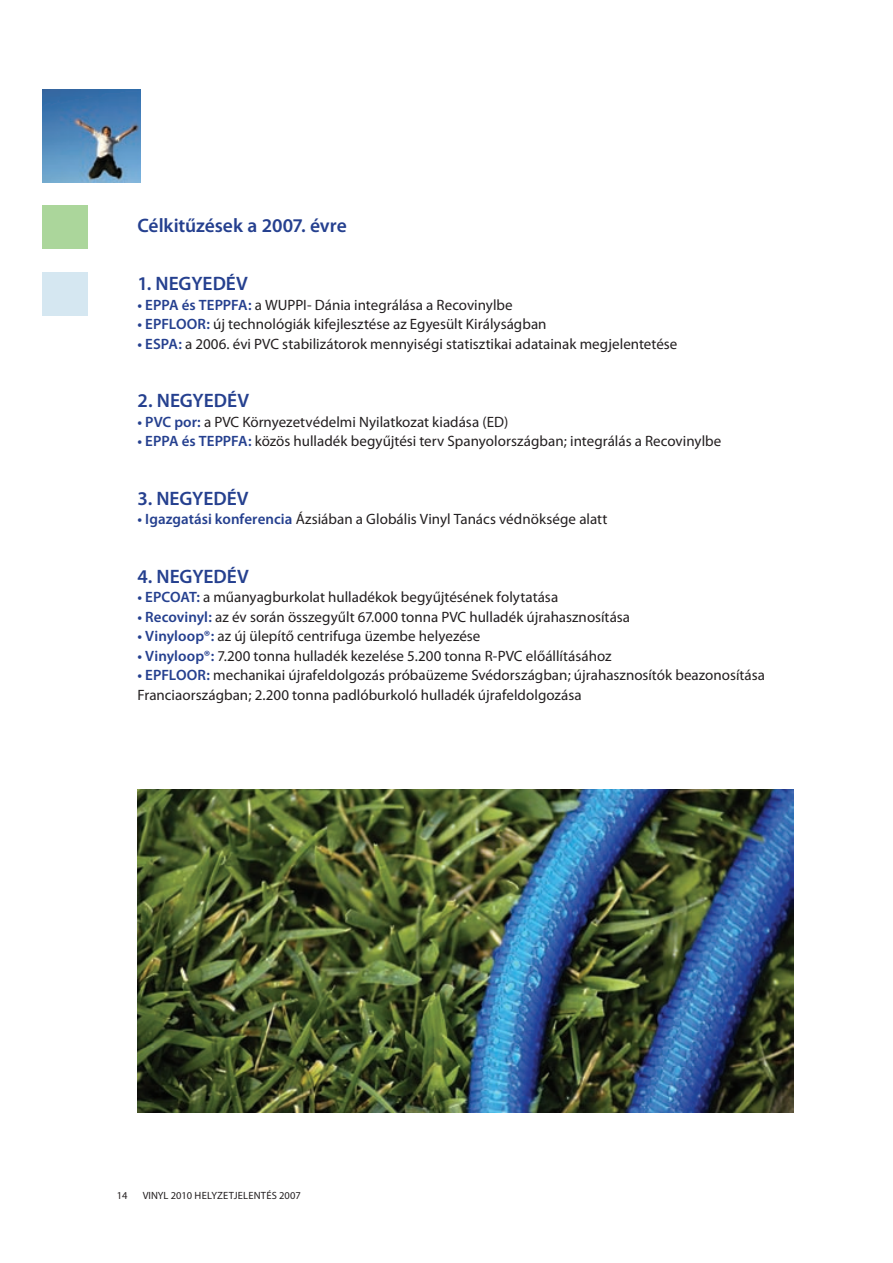
<style>
.page{position:relative;width:893px;height:1263px;background:#fff}
.page>*{position:absolute;margin:0;border:0;box-sizing:border-box;transform-origin:0 0}
.t1{font:600 19.5px "Myriad Pro";color:#25408f}
.t2{font:15px/19.5px "Myriad Pro";color:#231f20}
.t3{font:10.5px "Myriad Pro";color:#231f20}
.s1{font-weight:600;color:#25408f}
</style>
<div class="page">
<img style="left:43px;top:89px;width:97px;height:93px">
<div style="left:43px;top:206px;width:45px;height:43px;background:#abd69b"></div>
<div style="left:43px;top:272px;width:45px;height:44px;background:#d5e7f1"></div>
<img style="left:137px;top:790px;width:657px;height:322px">
<h1 class="t1" style="left:137px;top:213px;width:211px">Célkitűzések a 2007. évre</h1>
<h1 class="t1" style="left:137px;top:271px;width:112px">1. NEGYEDÉV</h1>
<p class="t2" style="left:137px;top:294px;width:377px"><span class="s1">• EPPA és TEPPFA:</span> a WUPPI- Dánia integrálása a Recovinylbe</p>
<p class="t2" style="left:137px;top:314px;width:411px"><span class="s1">• EPFLOOR:</span> új technológiák kifejlesztése az Egyesült Királyságban</p>
<p class="t2" style="left:137px;top:333px;width:541px"><span class="s1">• ESPA:</span> a 2006. évi PVC stabilizátorok mennyiségi statisztikai adatainak megjelentetése</p>
<h1 class="t1" style="left:137px;top:388px;width:113px">2. NEGYEDÉV</h1>
<p class="t2" style="left:137px;top:411px;width:372px"><span class="s1">• PVC por:</span> a PVC Környezetvédelmi Nyilatkozat kiadása (ED)</p>
<p class="t2" style="left:137px;top:431px;width:585px"><span class="s1">• EPPA és TEPPFA:</span> közös hulladék begyűjtési terv Spanyolországban; integrálás a Recovinylbe</p>
<h1 class="t1" style="left:137px;top:486px;width:113px">3. NEGYEDÉV</h1>
<p class="t2" style="left:137px;top:509px;width:471px"><span class="s1">• Igazgatási konferencia</span> Ázsiában a Globális Vinyl Tanács védnöksége alatt</p>
<h1 class="t1" style="left:137px;top:564px;width:113px">4. NEGYEDÉV</h1>
<p class="t2" style="left:137px;top:587px;width:422px"><span class="s1">• EPCOAT:</span> a műanyagburkolat hulladékok begyűjtésének folytatása</p>
<p class="t2" style="left:137px;top:606px;width:494px"><span class="s1">• Recovinyl:</span> az év során összegyűlt 67.000 tonna PVC hulladék újrahasznosítása</p>
<p class="t2" style="left:137px;top:626px;width:344px"><span class="s1">• Vinyloop®:</span> az új ülepítő centrifuga üzembe helyezése</p>
<p class="t2" style="left:137px;top:645px;width:476px"><span class="s1">• Vinyloop®:</span> 7.200 tonna hulladék kezelése 5.200 tonna R-PVC előállításához</p>
<p class="t2" style="left:137px;top:665px;width:629px"><span class="s1">• EPFLOOR:</span> mechanikai újrafeldolgozás próbaüzeme Svédországban; újrahasznosítók beazonosítása<br>Franciaországban; 2.200 tonna padlóburkoló hulladék újrafeldolgozása</p>
<p class="t3" style="left:117px;top:1188px;width:12px">14</p>
<p class="t3" style="left:143px;top:1188px;width:160px">VINYL 2010 HELYZETJELENTÉS 2007</p>
</div>
